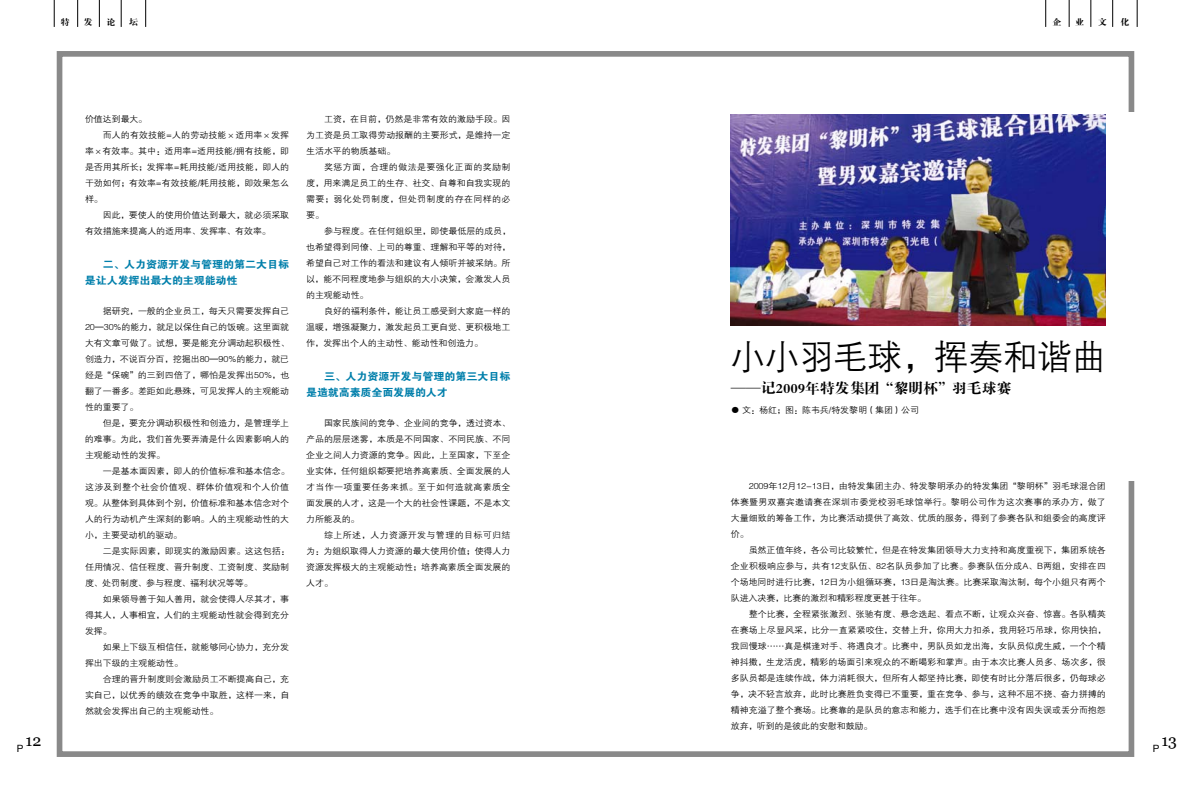
<style>
.page{position:relative;width:1191px;height:808px;background:#fff}
.page>*{position:absolute;margin:0;border:0;box-sizing:border-box;transform-origin:0 0}
.t1{font:34.8px "FZZDXJW GB1 0";letter-spacing:-.01em;color:#000}
.t2{font:16px "Georgia";color:#000}
.t3{font:14.2px "FZDBSJW GB1 0";letter-spacing:-.01em;color:#000;scale:1.05 1}
.t4{font:10.4px/16px "FZDHTJW GB1 0";letter-spacing:-.005em;color:#007fab;scale:1.05 1}
.t5{font:8.6px/16px "FZZDXJW GB1 0";letter-spacing:-.005em;color:#000;text-align:justify;scale:1.05 1}
.t6{font:8.6px "FZDBSJW GB1 0";color:#000;scale:1.05 1}
</style>
<div class="page">
<div style="left:57px;top:51px;width:1077px;height:706px;border:6px solid #898989"></div>
<img style="left:731px;top:115px;width:375px;height:211px">
<div style="left:1118px;top:112px;width:30px;height:369px;background:#fff"></div>
<svg style="left:54px;top:0;width:1px;height:27px"></svg>
<svg style="left:77px;top:0;width:1px;height:27px"></svg>
<svg style="left:99px;top:0;width:1px;height:27px"></svg>
<svg style="left:121px;top:0;width:1px;height:27px"></svg>
<svg style="left:145px;top:0;width:1px;height:27px"></svg>
<svg style="left:1045px;top:0;width:1px;height:27px"></svg>
<svg style="left:1068px;top:0;width:1px;height:27px"></svg>
<svg style="left:1090px;top:0;width:1px;height:27px"></svg>
<svg style="left:1112px;top:0;width:1px;height:27px"></svg>
<svg style="left:1136px;top:0;width:1px;height:27px"></svg>
<p class="t6" style="left:61px;top:18px;width:10px">特</p>
<p class="t6" style="left:84px;top:18px;width:10px">发</p>
<p class="t6" style="left:106px;top:18px;width:10px">论</p>
<p class="t6" style="left:129px;top:18px;width:10px">坛</p>
<h2 class="t2" style="left:17px;top:731px;width:26px"><sub>P</sub>12</h2>
<p class="t5" style="left:85px;top:112px;width:61px">价值达到最大。</p>
<p class="t5" style="left:103px;top:128px;width:179px">而人的有效技能=人的劳动技能×适用率×发挥</p>
<p class="t5" style="left:85px;top:144px;width:196px">率×有效率。其中：适用率=适用技能/拥有技能，即</p>
<p class="t5" style="left:85px;top:160px;width:196px">是否用其所长；发挥率=耗用技能/适用技能，即人的</p>
<p class="t5" style="left:85px;top:176px;width:196px">干劲如何；有效率=有效技能/耗用技能，即效果怎么</p>
<p class="t5" style="left:85px;top:192px;width:19px">样。</p>
<p class="t5" style="left:103px;top:208px;width:179px">因此，要使人的使用价值达到最大，就必须采取</p>
<p class="t5" style="left:85px;top:224px;width:178px">有效措施来提高人的适用率、发挥率、有效率。</p>
<p class="t4" style="left:85px;top:257px;width:196px;text-indent:18px">二、人力资源开发与管理的第二大目标是让人发挥出最大的主观能动性</p>
<p class="t5" style="left:85px;top:304px;width:196px;text-indent:18px">据研究，一般的企业员工，每天只需要发挥自己20—30%的能力，就足以保住自己的饭碗。这里面就大有文章可做了。试想，要是能充分调动起积极性、创造力，不说百分百，挖掘出80—90%的能力，就已经是“保碗”的三到四倍了，哪怕是发挥出50%，也翻了一番多。差距如此悬殊，可见发挥人的主观能动性的重要了。</p>
<p class="t5" style="left:85px;top:416px;width:196px;text-indent:18px">但是，要充分调动积极性和创造力，是管理学上的难事。为此，我们首先要弄清是什么因素影响人的主观能动性的发挥。</p>
<p class="t5" style="left:85px;top:464px;width:196px;text-indent:18px">一是基本面因素，即人的价值标准和基本信念。这涉及到整个社会价值观、群体价值观和个人价值观。从整体到具体到个别，价值标准和基本信念对个人的行为动机产生深刻的影响。人的主观能动性的大小，主要受动机的驱动。</p>
<p class="t5" style="left:85px;top:544px;width:196px;text-indent:18px">二是实际因素，即现实的激励因素。这这包括：任用情况、信任程度、晋升制度、工资制度、奖励制度、处罚制度、参与程度、福利状况等等。</p>
<p class="t5" style="left:85px;top:592px;width:196px;text-indent:18px">如果领导善于知人善用，就会使得人尽其才，事得其人，人事相宜，人们的主观能动性就会得到充分发挥。</p>
<p class="t5" style="left:85px;top:640px;width:196px;text-indent:18px">如果上下级互相信任，就能够同心协力，充分发挥出下级的主观能动性。</p>
<p class="t5" style="left:85px;top:672px;width:196px;text-indent:18px">合理的晋升制度则会激励员工不断提高自己，充实自己，以优秀的绩效在竞争中取胜，这样一来，自然就会发挥出自己的主观能动性。</p>
<p class="t5" style="left:306px;top:112px;width:196px;text-indent:18px">工资，在目前，仍然是非常有效的激励手段。因为工资是员工取得劳动报酬的主要形式，是维持一定生活水平的物质基础。</p>
<p class="t5" style="left:306px;top:160px;width:196px;text-indent:18px">奖惩方面，合理的做法是要强化正面的奖励制度，用来满足员工的生存、社交、自尊和自我实现的需要；弱化处罚制度，但处罚制度的存在同样的必要。</p>
<p class="t5" style="left:306px;top:224px;width:197px;text-indent:18px">参与程度。在任何组织里，即使最低层的成员，也希望得到同僚、上司的尊重、理解和平等的对待，希望自己对工作的看法和建议有人倾听并被采纳。所以，能不同程度地参与组织的大小决策，会激发人员的主观能动性。</p>
<p class="t5" style="left:306px;top:304px;width:196px;text-indent:18px">良好的福利条件，能让员工感受到大家庭一样的温暖，增强凝聚力，激发起员工更自觉、更积极地工作，发挥出个人的主动性、能动性和创造力。</p>
<p class="t4" style="left:306px;top:369px;width:196px;text-indent:18px">三、人力资源开发与管理的第三大目标是造就高素质全面发展的人才</p>
<p class="t5" style="left:306px;top:416px;width:196px;text-indent:18px">国家民族间的竞争、企业间的竞争，透过资本、产品的层层迷雾，本质是不同国家、不同民族、不同企业之间人力资源的竞争。因此，上至国家，下至企业实体，任何组织都要把培养高素质、全面发展的人才当作一项重要任务来抓。至于如何造就高素质全面发展的人才，这是一个大的社会性课题，不是本文力所能及的。</p>
<p class="t5" style="left:306px;top:528px;width:196px;text-indent:18px">综上所述，人力资源开发与管理的目标可归结为：为组织取得人力资源的最大使用价值；使得人力资源发挥极大的主观能动性；培养高素质全面发展的人才。</p>
<p class="t6" style="left:1052px;top:18px;width:10px">企</p>
<p class="t6" style="left:1075px;top:18px;width:10px">业</p>
<p class="t6" style="left:1097px;top:18px;width:10px">文</p>
<p class="t6" style="left:1120px;top:18px;width:10px">化</p>
<h1 class="t1" style="left:730px;top:338px;width:377px">小小羽毛球，挥奏和谐曲</h1>
<p class="t5" style="left:730px;top:402px;width:181px">● 文：杨红；图：陈韦兵/特发黎明（集团）公司</p>
<h3 class="t3" style="left:731px;top:381px;width:269px">——记2009年特发集团“黎明杯”羽毛球赛</h3>
<p class="t5" style="left:731px;top:479px;width:359px;text-indent:18px">2009年12月12-13日，由特发集团主办、特发黎明承办的特发集团“黎明杯”羽毛球混合团体赛暨男双嘉宾邀请赛在深圳市委党校羽毛球馆举行。黎明公司作为这次赛事的承办方，做了大量细致的筹备工作，为比赛活动提供了高效、优质的服务，得到了参赛各队和组委会的高度评价。</p>
<p class="t5" style="left:730px;top:543px;width:359px;text-indent:18px">虽然正值年终，各公司比较繁忙，但是在特发集团领导大力支持和高度重视下，集团系统各企业积极响应参与，共有12支队伍、82名队员参加了比赛。参赛队伍分成A、B两组，安排在四个场地同时进行比赛，12日为小组循环赛，13日是淘汰赛。比赛采取淘汰制，每个小组只有两个队进入决赛，比赛的激烈和精彩程度更甚于往年。</p>
<p class="t5" style="left:731px;top:607px;width:359px;text-indent:18px">整个比赛，全程紧张激烈、张驰有度、悬念迭起、看点不断，让观众兴奋、惊喜。各队精英在赛场上尽显风采，比分一直紧紧咬住，交替上升，你用大力扣杀，我用轻巧吊球，你用快拍，我回慢球……真是棋逢对手、将遇良才。比赛中，男队员如龙出海，女队员似虎生威，一个个精神抖擞，生龙活虎，精彩的场面引来观众的不断喝彩和掌声。由于本次比赛人员多、场次多，很多队员都是连续作战，体力消耗很大，但所有人都坚持比赛，即使有时比分落后很多，仍每球必争，决不轻言放弃，此时比赛胜负变得已不重要，重在竞争、参与，这种不屈不挠、奋力拼搏的精神充溢了整个赛场。比赛靠的是队员的意志和能力，选手们在比赛中没有因失误或丢分而抱怨放弃，听到的是彼此的安慰和鼓励。</p>
<h2 class="t2" style="left:1152px;top:731px;width:26px"><sub>P</sub>13</h2>
</div>
